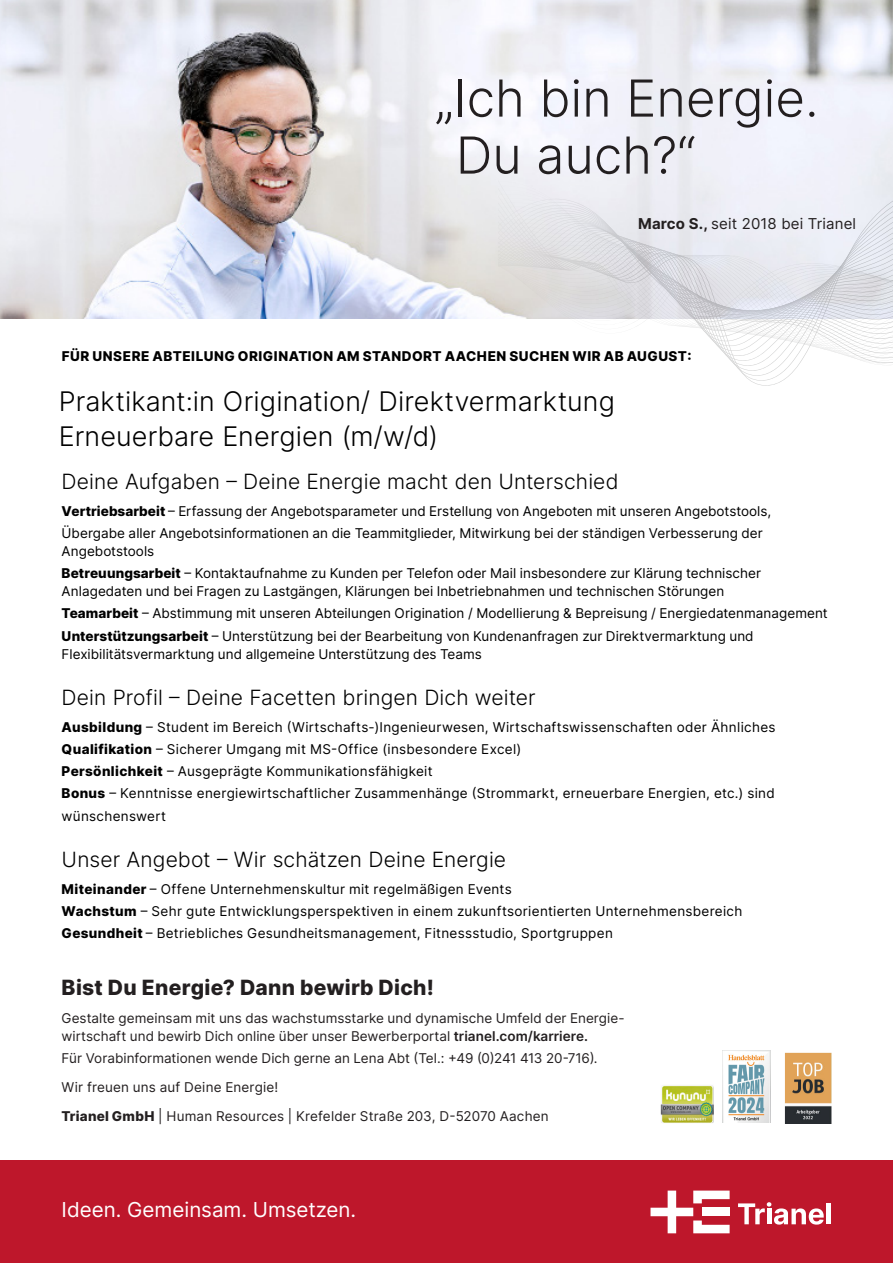
<style>
.page{position:relative;width:893px;height:1263px;background:#fff}
.page>*{position:absolute;margin:0;border:0;box-sizing:border-box;transform-origin:0 0}
.t1{font:300 51px "Inter";color:#231f20}
.t2{font:300 27px "Inter";letter-spacing:.005em;color:#000}
.t3{font:300 21px "Inter";letter-spacing:.005em;color:#000}
.t4{font:800 21px "Inter";letter-spacing:.015em;color:#231f20}
.t5{font:20.55px "Inter";color:#fff}
.t6{font:15px "Inter";letter-spacing:.01em;color:#231f20}
.t7{font:13.5px/18px "Inter";letter-spacing:.005em;color:#000}
.t8{font:13.5px "Inter";letter-spacing:.025em;color:#000}
.t9{font:13.5px/18px "Inter";letter-spacing:.005em;color:#231f20}
.t10{font:800 13.5px "Inter";letter-spacing:.035em;color:#000}
.s1{font-weight:700}
.s2{font-weight:800}
.s3{font-weight:600}
</style>
<div class="page">
<img style="left:784px;top:1052px;width:48px;height:71px">
<div style="left:0;top:1161px;width:893px;height:102px;background:#be172b"></div>
<svg style="left:650px;top:1190px;width:80px;height:43px"></svg>
<svg style="left:738px;top:1202px;width:86px;height:22px"></svg>
<hr style="left:827px;top:1203px;width:4px;height:21px;background:#fff">
<img style="left:0;top:0;width:893px;height:319px">
<img style="left:660px;top:1085px;width:53px;height:38px">
<svg style="left:498px;top:168px;width:395px;height:199px"></svg>
<div style="left:498px;top:174px;width:395px;height:6px;background:#eff0f6"></div>
<hr style="left:498px;top:182px;width:395px;height:4px;background:#efeff5">
<hr style="left:498px;top:186px;width:395px;height:4px;background:#eeeff5">
<hr style="left:498px;top:190px;width:395px;height:4px;background:#edeef4">
<hr style="left:498px;top:194px;width:395px;height:4px;background:#ededf4">
<hr style="left:498px;top:198px;width:395px;height:4px;background:#ecedf3">
<div style="left:498px;top:202px;width:395px;height:5px;background:#ececf3"></div>
<svg style="left:498px;top:207px;width:395px;height:4px"></svg>
<svg style="left:498px;top:211px;width:395px;height:4px;background:#e9eaf1"></svg>
<svg style="left:498px;top:215px;width:395px;height:150px"></svg>
<img style="left:722px;top:1051px;width:49px;height:72px">
<p class="t1" style="left:435px;top:61px;width:385px">„Ich bin Energie.</p>
<p class="t1" style="left:456px;top:118px;width:241px">Du auch?“</p>
<p class="t6" style="left:638px;top:213px;width:219px"><span class="s1">Marco S.,</span> seit 2018 bei Trianel</p>
<p class="t10" style="left:62px;top:346px;width:631px">FÜR UNSERE ABTEILUNG ORIGINATION AM STANDORT AACHEN SUCHEN WIR AB AUGUST:</p>
<p class="t2" style="left:59px;top:382px;width:557px">Praktikant:in Origination/ Direktvermarktung</p>
<p class="t2" style="left:59px;top:416px;width:381px">Erneuerbare Energien (m/w/d)</p>
<p class="t3" style="left:62px;top:466px;width:558px">Deine Aufgaben – Deine Energie macht den Unterschied</p>
<p class="t7" style="left:62px;top:501px;width:711px"><span class="s2">Vertriebsarbeit</span> – Erfassung der Angebotsparameter und Erstellung von Angeboten mit unseren Angebotstools,</p>
<p class="t7" style="left:62px;top:524px;width:703px">Übergabe aller Angebotsinformationen an die Teammitglieder, Mitwirkung bei der ständigen Verbesserung der<br>Angebotstools</p>
<p class="t7" style="left:62px;top:564px;width:701px"><span class="s2">Betreuungsarbeit</span> – Kontaktaufnahme zu Kunden per Telefon oder Mail insbesondere zur Klärung technischer<br>Anlagedaten und bei Fragen zu Lastgängen, Klärungen bei Inbetriebnahmen und technischen Störungen</p>
<p class="t7" style="left:62px;top:604px;width:768px"><span class="s2">Teamarbeit</span> – Abstimmung mit unseren Abteilungen Origination / Modellierung &amp; Bepreisung / Energiedatenmanagement</p>
<p class="t7" style="left:62px;top:626px;width:693px"><span class="s2">Unterstützungsarbeit</span> – Unterstützung bei der Bearbeitung von Kundenanfragen zur Direktvermarktung und<br>Flexibilitätsvermarktung und allgemeine Unterstützung des Teams</p>
<p class="t3" style="left:62px;top:682px;width:476px">Dein Profil – Deine Facetten bringen Dich weiter</p>
<p class="t8" style="left:62px;top:717px;width:715px"><span class="s2">Ausbildung</span> – Student im Bereich (Wirtschafts-)Ingenieurwesen, Wirtschaftswissenschaften oder Ähnliches</p>
<p class="t8" style="left:62px;top:739px;width:461px"><span class="s2">Qualifikation</span> – Sicherer Umgang mit MS-Office (insbesondere Excel)</p>
<p class="t8" style="left:62px;top:761px;width:372px"><span class="s2">Persönlichkeit</span> – Ausgeprägte Kommunikationsfähigkeit</p>
<p class="t8" style="left:62px;top:784px;width:715px"><span class="s2">Bonus</span> – Kenntnisse energiewirtschaftlicher Zusammenhänge (Strommarkt, erneuerbare Energien, etc.) sind</p>
<p class="t7" style="left:62px;top:806px;width:106px">wünschenswert</p>
<p class="t3" style="left:62px;top:844px;width:446px">Unser Angebot – Wir schätzen Deine Energie</p>
<p class="t8" style="left:62px;top:879px;width:452px"><span class="s2">Miteinander</span> – Offene Unternehmenskultur mit regelmäßigen Events</p>
<p class="t8" style="left:62px;top:901px;width:682px"><span class="s2">Wachstum</span> – Sehr gute Entwicklungsperspektiven in einem zukunftsorientierten Unternehmensbereich</p>
<p class="t8" style="left:62px;top:923px;width:553px"><span class="s2">Gesundheit</span> – Betriebliches Gesundheitsmanagement, Fitnessstudio, Sportgruppen</p>
<p class="t4" style="left:62px;top:972px;width:374px">Bist Du Energie? Dann bewirb Dich!</p>
<p class="t9" style="left:62px;top:1009px;width:563px">Gestalte gemeinsam mit uns das wachstumsstarke und dynamische Umfeld der Energie&shy;wirtschaft und bewirb Dich online über unser Bewerberportal <span class="s3">trianel.com/karriere.</span></p>
<p class="t9" style="left:62px;top:1049px;width:538px">Für Vorabinformationen wende Dich gerne an Lena Abt (Tel.: +49 (0)241 413 20-716).</p>
<p class="t9" style="left:62px;top:1078px;width:218px">Wir freuen uns auf Deine Energie!</p>
<p class="t9" style="left:62px;top:1106px;width:489px"><span class="s2">Trianel GmbH</span> | Human Resources | Krefelder Straße 203, D-52070 Aachen</p>
<p class="t5" style="left:62px;top:1194px;width:296px">Ideen. Gemeinsam. Umsetzen.</p>
</div>
